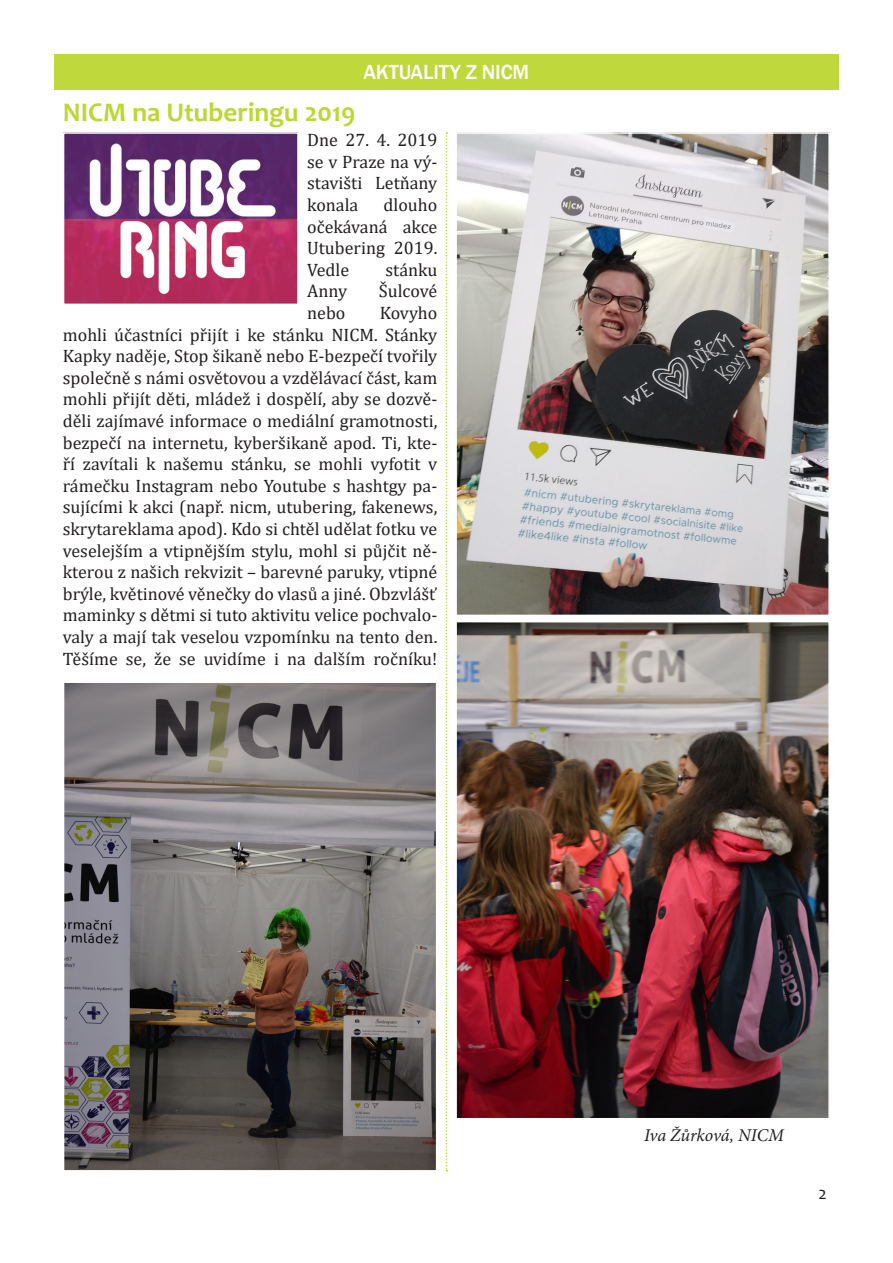
<style>
.page{position:relative;width:893px;height:1263px;background:#fff}
.page>*{position:absolute;margin:0;border:0;box-sizing:border-box;transform-origin:0 0}
.t1{font:700 27px "Candara";color:#bdd633}
.t2{font:500 21px "Franklin Gothic";letter-spacing:-.01em;color:#fff}
.t3{font:18px/21.6px "Cambria";color:#231f20;text-align:justify}
.t4{font:italic 18px "Minion Pro";letter-spacing:-.005em;color:#231f20}
.t5{font:18px "Candara";color:#231f20}
</style>
<div class="page">
<div style="left:54px;top:54px;width:785px;height:36px;background:#bfd83b"></div>
<img style="left:458px;top:135px;width:369px;height:478px">
<div style="left:455px;top:132px;width:375px;height:484px;border:2px solid #fff"></div>
<img style="left:458px;top:624px;width:369px;height:492px">
<div style="left:455px;top:621px;width:375px;height:498px;border:2px solid #fff"></div>
<img style="left:66px;top:684px;width:368px;height:484px">
<div style="left:63px;top:681px;width:374px;height:490px;border:2px solid #fff"></div>
<img style="left:66px;top:135px;width:230px;height:167px">
<div style="left:63px;top:132px;width:236px;height:173px;border:2px solid #fff"></div>
<svg style="left:446px;top:132px;width:1px;height:1039px"></svg>
<p class="t1" style="left:63px;top:95px;width:294px">NICM na Utuberingu 2019</p>
<p class="t2" style="left:363px;top:59px;width:168px">AKTUALITY Z NICM</p>
<p class="t3" style="left:307px;top:129px;width:132px">Dne 27. 4. 2019 se v Praze na vý&shy;stavišti Letňany konala</p>
<p class="t3" style="left:307px;top:194px;width:132px;text-indent:76px">dlouho očekávaná akce Utubering 2019.<br>Vedle</p>
<p class="t3" style="left:386px;top:259px;width:53px">stánku</p>
<p class="t3" style="left:307px;top:280px;width:42px">Anny</p>
<p class="t3" style="left:379px;top:280px;width:60px">Šulcové</p>
<p class="t3" style="left:307px;top:302px;width:40px">nebo</p>
<p class="t3" style="left:63px;top:302px;width:376px;text-indent:317px">Kovyho mohli účastníci přijít i ke stánku NICM. Stánky Kapky naděje, Stop šikaně nebo E-bezpečí tvořily společně s námi osvětovou a vzdělávací část, kam mohli přijít děti, mládež i dospělí, aby se dozvě&shy;děli zajímavé informace o mediální gramotnosti, bezpečí na internetu, kyberšikaně apod. Ti, kte&shy;ří zavítali k našemu stánku, se mohli vyfotit v rámečku Instagram nebo Youtube s hashtgy pa&shy;sujícími k akci (např. nicm, utubering, fakenews, skrytareklama apod). Kdo si chtěl udělat fotku ve veselejším a vtipnějším stylu, mohl si půjčit ně&shy;kterou z našich rekvizit – barevné paruky, vtipné brýle, květinové věnečky do vlasů a jiné. Obzvlášť maminky s dětmi si tuto aktivitu velice pochvalo&shy;valy a mají tak veselou vzpomínku na tento den.</p>
<p class="t3" style="left:63px;top:648px;width:376px">Těšíme se, že se uvidíme i na dalším ročníku!</p>
<p class="t4" style="left:644px;top:1123px;width:141px">Iva Žůrková, NICM</p>
<p class="t5" style="left:818px;top:1182px;width:10px">2</p>
</div>
